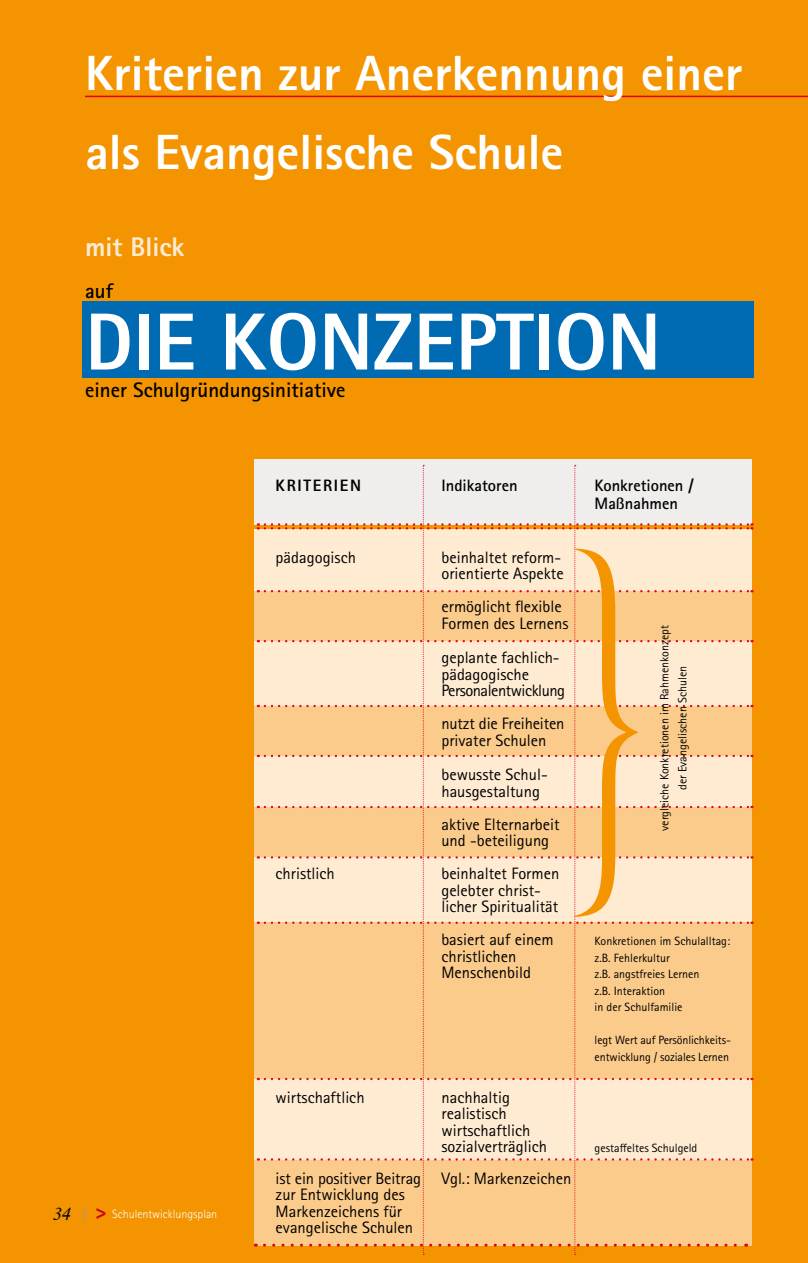
<style>
.page{position:relative;width:808px;height:1263px;background:#f39400}
.page>*{position:absolute;margin:0;border:0;box-sizing:border-box;transform-origin:0 0}
.t1{font:800 81px "Rotis Sans Serif Pro";color:#fff}
.t2{font:800 49.5px/79.2px "Rotis Sans Serif Pro";color:#fff}
.t3{font:800 27px "Rotis Sans Serif Pro";color:#feebd2}
.t4{font:700 21px "Rotis Sans Serif Pro";color:#000}
.t5{font:italic 18px "Times";color:#000}
.t6{font:16.5px/16.5px "Rotis Sans Serif Pro";color:#000}
.t7{font:700 16.5px/18px "Rotis Sans Serif Pro";color:#000}
.t8{font:800 16.5px "Rotis Sans Serif Pro";letter-spacing:.1em;color:#000}
.t9{font:12px/16.5px "Rotis Sans Serif Pro";color:#000}
.t10{font:300 12px "Rotis Sans Serif";color:#fff}
.s1{font-family:"Stencil Std";font-weight:400;font-size:18px;color:#d10019}
</style>
<div class="page">
<svg style="left:84px;top:1208px;width:1px;height:12px"></svg>
<div style="left:254px;top:459px;width:497px;height:66px;background:#efeeed"></div>
<svg style="left:255px;top:465px;width:497px;height:790px;background:#fad6a9"></svg>
<hr style="left:85px;top:96px;width:723px;height:1px;background:#e2001a">
<div style="left:82px;top:301px;width:672px;height:76px;background:#006ab3"></div>
<h2 class="t2" style="left:85px;top:33px;width:659px">Kriterien zur Anerkennung einer als Evangelische Schule</h2>
<h3 class="t3" style="left:85px;top:229px;width:101px">mit Blick</h3>
<p class="t4" style="left:85px;top:277px;width:30px">auf</p>
<h1 class="t1" style="left:85px;top:291px;width:578px">dIE KONZEPTION</h1>
<p class="t4" style="left:85px;top:376px;width:262px">einer Schulgründungsinitiative</p>
<p class="t8" style="left:276px;top:475px;width:87px">KRITERIEN</p>
<p class="t7" style="left:441px;top:476px;width:78px">Indikatoren</p>
<p class="t7" style="left:595px;top:476px;width:101px">Konkretionen /<br>Maßnahmen</p>
<p class="t5" style="left:53px;top:1198px;width:19px">34</p>
<p class="t10" style="left:96px;top:1207px;width:123px"><span class="s1">&gt;</span> Schulentwicklungsplan</p>
<p class="t6" style="left:276px;top:549px;width:82px">pädagogisch</p>
<p class="t6" style="left:441px;top:549px;width:124px">beinhaltet reform&shy;orientierte Aspekte</p>
<p class="t6" style="left:441px;top:599px;width:129px">ermöglicht flexible<br>Formen des Lernens</p>
<p class="t6" style="left:441px;top:650px;width:125px">geplante fachlich&shy;pädagogische<br>Personalentwicklung</p>
<p class="t6" style="left:441px;top:716px;width:125px">nutzt die Freiheiten privater Schulen</p>
<p class="t6" style="left:441px;top:767px;width:108px">bewusste Schul&shy;hausgestaltung</p>
<p class="t6" style="left:441px;top:816px;width:120px">aktive Elternarbeit und -beteiligung</p>
<p class="t6" style="left:276px;top:866px;width:61px">christlich</p>
<p class="t6" style="left:441px;top:866px;width:119px">beinhaltet Formen gelebter christ&shy;licher Spiritualität</p>
<p class="t6" style="left:441px;top:932px;width:114px">basiert auf einem</p>
<p class="t9" style="left:595px;top:933px;width:137px">Konkretionen im Schulalltag:</p>
<p class="t6" style="left:441px;top:948px;width:76px">christlichen</p>
<p class="t9" style="left:595px;top:950px;width:77px">z.B. Fehlerkultur</p>
<p class="t6" style="left:441px;top:965px;width:91px">Menschenbild</p>
<p class="t9" style="left:595px;top:966px;width:106px">z.B. angstfreies Lernen z.B. Interaktion<br>in der Schulfamilie</p>
<p class="t9" style="left:595px;top:1032px;width:138px">legt Wert auf Persönlichkeits&shy;entwicklung / soziales Lernen</p>
<p class="t6" style="left:276px;top:1089px;width:90px">wirtschaftlich</p>
<p class="t6" style="left:441px;top:1089px;width:107px">nachhaltig realistisch wirtschaftlich sozialverträglich</p>
<p class="t9" style="left:655px;top:831px;width:207px;line-height:18px;text-align:center;rotate:-90deg">vergleiche Konkretionen im Rahmenkonzept der Evangelischen Schulen</p>
<p class="t9" style="left:595px;top:1140px;width:104px">gestaffeltes Schulgeld</p>
<p class="t6" style="left:276px;top:1170px;width:297px">ist ein positiver Beitrag Vgl.: Markenzeichen zur Entwicklung des<br>Markenzeichens für<br>evangelische Schulen</p>
</div>
